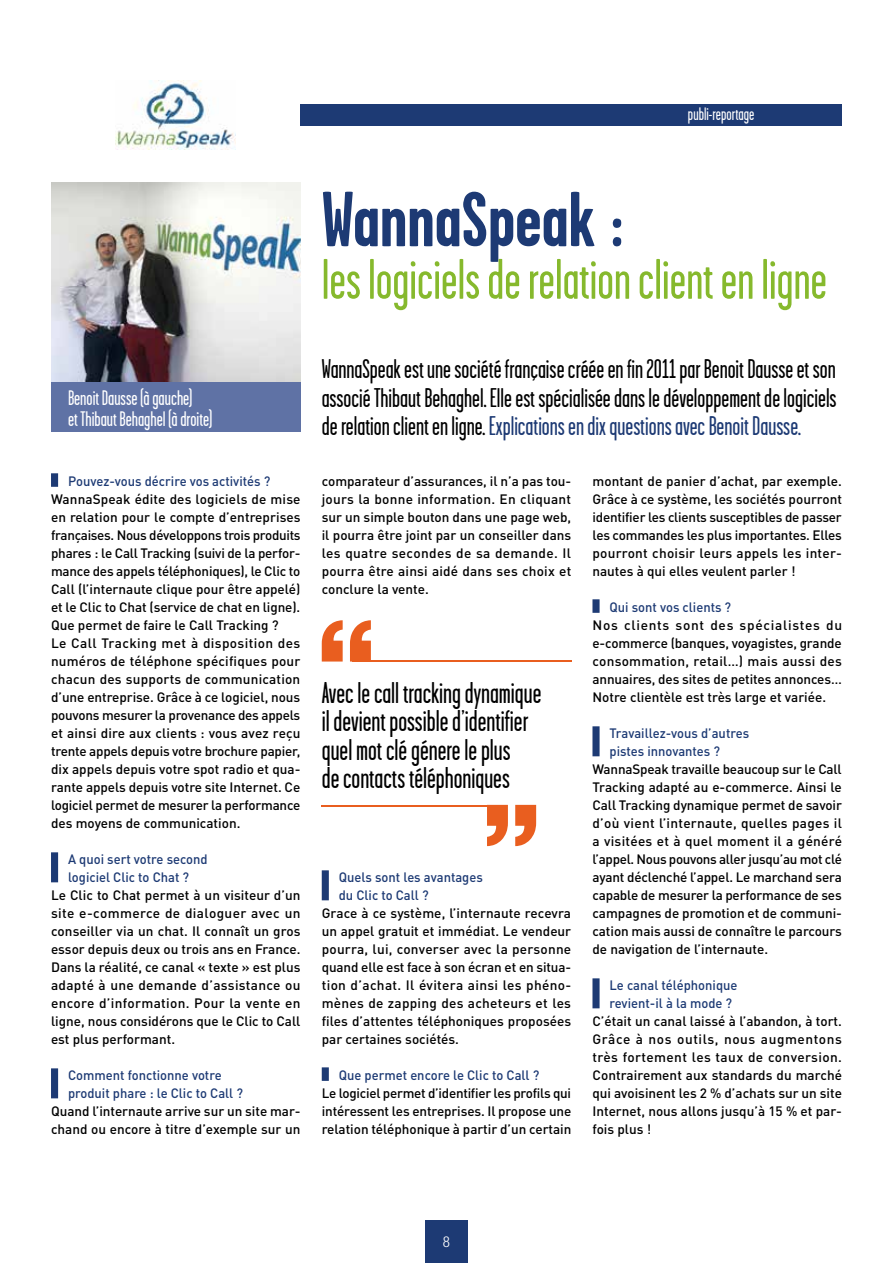
<style>
.page{position:relative;width:893px;height:1263px;background:#fff}
.page>*{position:absolute;margin:0;border:0;box-sizing:border-box;transform-origin:0 0}
.Titre{font:700 78px "Garage Gothic";color:#1d3a74}
.Titre-2{font:57px "Garage Gothic";color:#86b92d}
.Exergue{font:30px/28.5px "Garage Gothic";color:#000}
.Chapô{font:27px/28.5px "Garage Gothic";color:#000;text-align:justify}
.Texte_Bio_express{font:21px/21px "Garage Gothic";color:#fff}
.t1{font:18px "Garage Gothic";color:#fff}
.t2{font:300 condensed 15px "Helvetica Neue LT Std";color:#fff}
.body_medium_9pt{font:500 13.5px/18px "DINOT";color:#000;text-align:justify}
.inter_2_lignes{font:500 13.5px/18px "DINOT";color:#1d3a74;scale:.96 1}
.inter_1_ligne{font:500 13.5px "DINOT";color:#1d3a74;scale:.96 1}
.s1{color:#1d3a74}
</style>
<div class="page">
<div style="left:51px;top:473px;width:7px;height:14px;background:#1d3a74"></div>
<div style="left:51px;top:852px;width:7px;height:30px;background:#1d3a74"></div>
<div style="left:51px;top:1068px;width:7px;height:30px;background:#1d3a74"></div>
<div style="left:322px;top:870px;width:7px;height:30px;background:#1d3a74"></div>
<div style="left:322px;top:1067px;width:7px;height:14px;background:#1d3a74"></div>
<div style="left:592px;top:599px;width:8px;height:14px;background:#1d3a74"></div>
<div style="left:592px;top:726px;width:8px;height:30px;background:#1d3a74"></div>
<div style="left:592px;top:978px;width:8px;height:30px;background:#1d3a74"></div>
<img style="left:51px;top:183px;width:249px;height:199px">
<div style="left:51px;top:382px;width:249px;height:50px;background:#5f72a5"></div>
<svg style="left:322px;top:620px;width:49px;height:41px"></svg>
<hr style="left:352px;top:660px;width:219px;height:1px;background:#e95e1f">
<svg style="left:487px;top:805px;width:49px;height:41px"></svg>
<hr style="left:322px;top:805px;width:184px;height:1px;background:#e95e1f">
<img style="left:116px;top:81px;width:120px;height:69px">
<div style="left:300px;top:105px;width:542px;height:21px;background:#1d3a74"></div>
<div style="left:425px;top:1220px;width:43px;height:43px;background:#1d3a74"></div>
<h3 class="t1" style="left:688px;top:105px;width:68px">publi-reportage</h3>
<p class="Texte_Bio_express" style="left:68px;top:388px;width:146px">Benoit Dausse (à gauche)<br>et Thibaut Behaghel (à droite)</p>
<p class="inter_1_ligne" style="left:68px;top:473px;width:212px">Pouvez-vous décrire vos activités ?</p>
<p class="body_medium_9pt" style="left:51px;top:490px;width:251px">WannaSpeak édite des logiciels de mise en relation pour le compte d’entreprises françaises. Nous développons trois produits phares : le Call Tracking (suivi de la perfor&shy;mance des appels téléphoniques), le Clic to Call (l’internaute clique pour être appelé) et le Clic to Chat (service de chat en ligne).</p>
<p class="body_medium_9pt" style="left:51px;top:616px;width:229px">Que permet de faire le Call Tracking ?</p>
<p class="body_medium_9pt" style="left:51px;top:634px;width:251px">Le Call Tracking met à disposition des numéros de téléphone spécifiques pour chacun des supports de communication d’une entreprise. Grâce à ce logiciel, nous pouvons mesurer la provenance des appels et ainsi dire aux clients : vous avez reçu trente appels depuis votre brochure papier, dix appels depuis votre spot radio et qua&shy;rante appels depuis votre site Internet. Ce logiciel permet de mesurer la performance des moyens de communication.</p>
<p class="inter_2_lignes" style="left:68px;top:850px;width:147px">A quoi sert votre second logiciel Clic to Chat ?</p>
<p class="body_medium_9pt" style="left:51px;top:886px;width:251px">Le Clic to Chat permet à un visiteur d’un site e-commerce de dialoguer avec un conseiller via un chat. Il connaît un gros essor depuis deux ou trois ans en France.<br>Dans la réalité, ce canal « texte » est plus adapté à une demande d’assistance ou encore d’information. Pour la vente en ligne, nous considérons que le Clic to Call est plus performant.</p>
<p class="inter_2_lignes" style="left:68px;top:1066px;width:184px">Comment fonctionne votre produit phare : le Clic to Call ?</p>
<p class="body_medium_9pt" style="left:51px;top:1102px;width:251px">Quand l’internaute arrive sur un site mar&shy;chand ou encore à titre d’exemple sur un</p>
<p class="Titre" style="left:322px;top:178px;width:303px">WannaSpeak :</p>
<p class="Titre-2" style="left:322px;top:250px;width:507px">leslogiciels de relation client en ligne</p>
<p class="Chapô" style="left:322px;top:355px;width:516px">WannaSpeak est une société française créée en fin 2011 par Benoit Dausse et son associé Thibaut Behaghel. Elle est spécialisée dans le développement de logiciels de relation client en ligne. <span class="s1">Explications en dix questions avec Benoit Dausse.</span></p>
<p class="body_medium_9pt" style="left:322px;top:472px;width:251px">comparateur d’assurances, il n’a pas tou&shy;jours la bonne information. En cliquant sur un simple bouton dans une page web, il pourra être joint par un conseiller dans les quatre secondes de sa demande. Il pourra être ainsi aidé dans ses choix et conclure la vente.</p>
<p class="Exergue" style="left:322px;top:679px;width:221px">Avec le call tracking dynamique ildevient possible d’identifier quelmot clé génere le plus decontacts téléphoniques</p>
<p class="inter_2_lignes" style="left:339px;top:868px;width:152px">Quels sont les avantages du Clic to Call ?</p>
<p class="body_medium_9pt" style="left:322px;top:904px;width:251px">Grace à ce système, l’internaute recevra un appel gratuit et immédiat. Le vendeur pourra, lui, converser avec la personne quand elle est face à son écran et en situa&shy;tion d’achat. Il évitera ainsi les phéno&shy;mènes de zapping des acheteurs et les files d’attentes téléphoniques proposées par certaines sociétés.</p>
<p class="inter_1_ligne" style="left:339px;top:1067px;width:210px">Que permet encore le Clic to Call ?</p>
<p class="body_medium_9pt" style="left:322px;top:1084px;width:251px">Le logiciel permet d’identifier les profils qui intéressent les entreprises. Il propose une relation téléphonique à partir d’un certain</p>
<p class="body_medium_9pt" style="left:592px;top:472px;width:251px">montant de panier d’achat, par exemple.<br>Grâce à ce système, les sociétés pourront identifier les clients susceptibles de passer les commandes les plus importantes. Elles pourront choisir leurs appels les inter&shy;nautes à qui elles veulent parler !</p>
<p class="inter_1_ligne" style="left:609px;top:599px;width:128px">Qui sont vos clients ?</p>
<p class="body_medium_9pt" style="left:592px;top:616px;width:251px">Nos clients sont des spécialistes du e-commerce (banques, voyagistes, grande consommation, retail…) mais aussi des annuaires, des sites de petites annonces… Notre clientèle est très large et variée.</p>
<p class="inter_2_lignes" style="left:609px;top:724px;width:147px">Travaillez-vous d’autres pistes innovantes ?</p>
<p class="body_medium_9pt" style="left:592px;top:760px;width:251px">WannaSpeak travaille beaucoup sur le Call Tracking adapté au e-commerce. Ainsi le Call Tracking dynamique permet de savoir d’où vient l’internaute, quelles pages il a visitées et à quel moment il a généré l’appel. Nous pouvons aller jusqu’au mot clé ayant déclenché l’appel. Le marchand sera capable de mesurer la performance de ses campagnes de promotion et de communi&shy;cation mais aussi de connaître le parcours de navigation de l’internaute.</p>
<p class="inter_2_lignes" style="left:609px;top:976px;width:135px">Le canal téléphonique revient-il à la mode ?</p>
<p class="body_medium_9pt" style="left:592px;top:1012px;width:251px">C’était un canal laissé à l’abandon, à tort.<br>Grâce à nos outils, nous augmentons très fortement les taux de conversion.<br>Contrairement aux standards du marché qui avoisinent les 2 % d’achats sur un site Internet, nous allons jusqu’à 15 % et par&shy;fois plus !</p>
<p class="t2" style="left:443px;top:1233px;width:9px">8</p>
</div>
